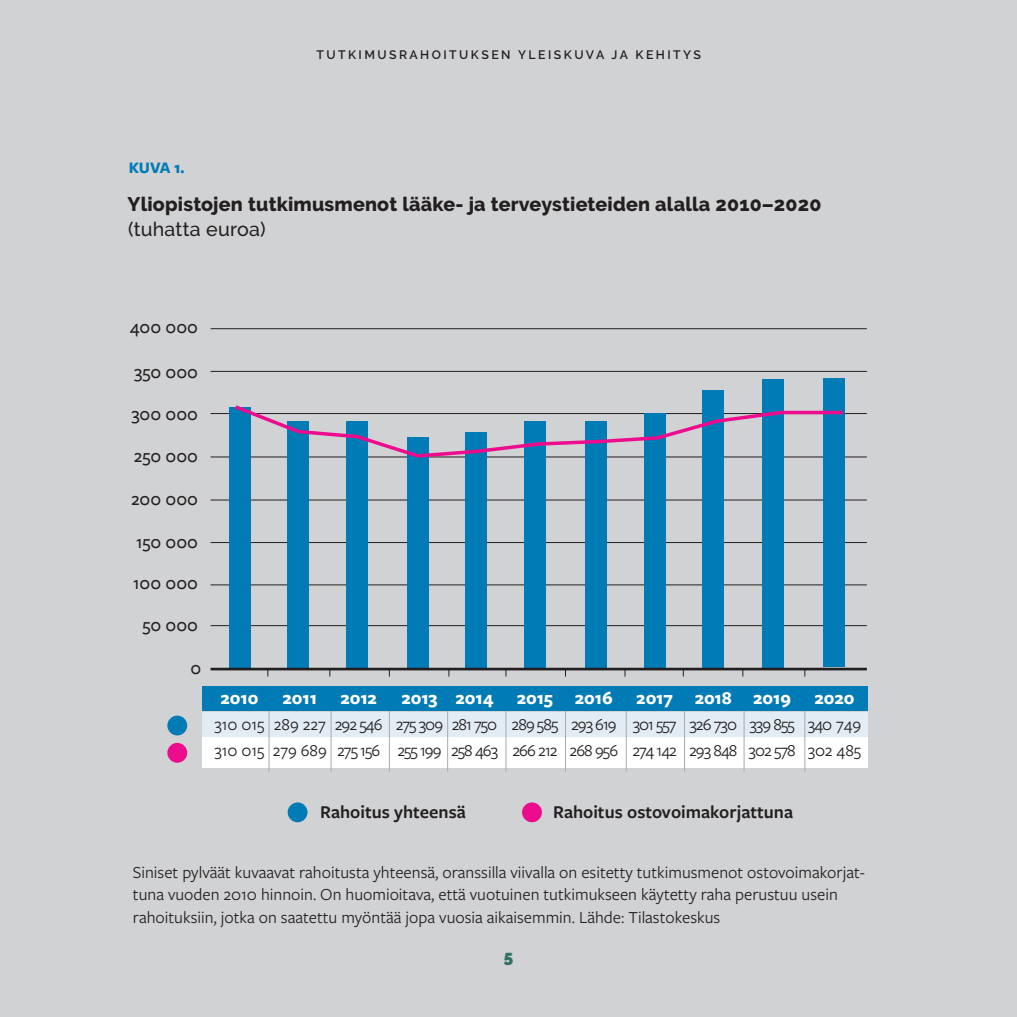
<style>
.page{position:relative;width:1017px;height:1017px;background:#d1d2d4}
.page>*{position:absolute;margin:0;border:0;box-sizing:border-box;transform-origin:0 0}
.t1{font:800 19.6px "Raleway";letter-spacing:.01em;color:#231f20}
.t2{font:500 19.6px "Raleway";letter-spacing:.01em;color:#231f20}
.t3{font:500 18.72px "Freight Sans Pro";color:#231f20}
.t4{font:700 18.72px "Freight Sans Pro";color:#fff}
.t5{font:600 18.72px "Freight Sans Pro";color:#231f20}
.t6{font:17.5px/26.2px "Freight Sans Pro";color:#231f20}
.t7{font:17.5px/26.2px "Freight Sans Pro";letter-spacing:-.05em;color:#231f20}
.t8{font:900 17.15px "Raleway";color:#2e7265}
.t9{font:700 16.62px "Freight Sans Pro";color:#007bb5}
.t10{font:600 12.25px "Raleway";letter-spacing:.2em;color:#231f20}
</style>
<div class="page">
<hr style="left:211px;top:371px;width:656px;height:1px;background:#231f20">
<hr style="left:211px;top:457px;width:656px;height:1px;background:#231f20">
<hr style="left:211px;top:542px;width:656px;height:1px;background:#231f20">
<hr style="left:211px;top:625px;width:656px;height:1px;background:#231f20">
<hr style="left:211px;top:585px;width:656px;height:1px;background:#231f20">
<hr style="left:211px;top:500px;width:656px;height:1px;background:#231f20">
<hr style="left:211px;top:413px;width:656px;height:1px;background:#231f20">
<hr style="left:211px;top:328px;width:656px;height:1px;background:#231f20">
<div style="left:202px;top:727px;width:666px;height:41px;background:#fff"></div>
<div style="left:202px;top:712px;width:666px;height:25px;background:#e1ecf5"></div>
<div style="left:202px;top:686px;width:666px;height:25px;background:#007bb5"></div>
<div style="left:823px;top:379px;width:21px;height:288px;background:#007bb5"></div>
<div style="left:229px;top:407px;width:22px;height:261px;background:#007bb5"></div>
<div style="left:407px;top:437px;width:22px;height:231px;background:#007bb5"></div>
<div style="left:585px;top:421px;width:22px;height:247px;background:#007bb5"></div>
<div style="left:762px;top:379px;width:22px;height:289px;background:#007bb5"></div>
<div style="left:288px;top:421px;width:21px;height:247px;background:#007bb5"></div>
<div style="left:466px;top:432px;width:21px;height:236px;background:#007bb5"></div>
<div style="left:644px;top:412px;width:21px;height:256px;background:#007bb5"></div>
<div style="left:346px;top:421px;width:22px;height:247px;background:#007bb5"></div>
<div style="left:524px;top:421px;width:22px;height:247px;background:#007bb5"></div>
<div style="left:702px;top:390px;width:22px;height:278px;background:#007bb5"></div>
<svg style="left:235px;top:402px;width:611px;height:57px"></svg>
<div style="left:288px;top:802px;width:19px;height:20px;background:#007bb5;border-radius:50%"></div>
<div style="left:167px;top:716px;width:20px;height:19px;background:#007bb5;border-radius:50%"></div>
<div style="left:167px;top:743px;width:20px;height:20px;background:#ed0c8d;border-radius:50%"></div>
<div style="left:522px;top:802px;width:20px;height:20px;background:#ed0c8d;border-radius:50%"></div>
<hr style="left:269px;top:711px;width:1px;height:60px;background:#a8a9ad">
<hr style="left:331px;top:711px;width:1px;height:60px;background:#a8a9ad">
<hr style="left:389px;top:711px;width:1px;height:60px;background:#a8a9ad">
<hr style="left:447px;top:711px;width:1px;height:60px;background:#a8a9ad">
<hr style="left:506px;top:711px;width:1px;height:60px;background:#a8a9ad">
<hr style="left:565px;top:711px;width:1px;height:60px;background:#a8a9ad">
<hr style="left:626px;top:711px;width:1px;height:60px;background:#a8a9ad">
<hr style="left:684px;top:711px;width:1px;height:60px;background:#a8a9ad">
<hr style="left:744px;top:711px;width:1px;height:60px;background:#a8a9ad">
<hr style="left:805px;top:711px;width:1px;height:60px;background:#a8a9ad">
<hr style="left:211px;top:668px;width:656px;height:2px;background:#231f20">
<p class="t9" style="left:129px;top:156px;width:58px">KUVA 1.</p>
<p class="t10" style="left:316px;top:48px;width:386px">TUTKIMUSRAHOITUKSEN YLEISKUVA JA KEHITYS</p>
<p class="t1" style="left:128px;top:193px;width:695px">Yliopistojen tutkimusmenot lääke- ja terveystieteiden alalla 2010–2020</p>
<p class="t2" style="left:128px;top:218px;width:139px">(tuhatta euroa)</p>
<p class="t3" style="left:130px;top:314px;width:70px">400 000</p>
<p class="t3" style="left:134px;top:359px;width:65px">350 000</p>
<p class="t3" style="left:131px;top:401px;width:68px">300 000</p>
<p class="t3" style="left:134px;top:443px;width:66px">250 000</p>
<p class="t3" style="left:131px;top:486px;width:68px">200 000</p>
<p class="t3" style="left:136px;top:529px;width:64px">150 000</p>
<p class="t3" style="left:133px;top:570px;width:66px">100 000</p>
<p class="t3" style="left:142px;top:612px;width:57px">50 000</p>
<p class="t3" style="left:190px;top:656px;width:12px">0</p>
<p class="t4" style="left:220px;top:685px;width:39px">2010</p>
<p class="t6" style="left:214px;top:710px;width:51px">310 015<br>310 015</p>
<p class="t4" style="left:283px;top:685px;width:36px">2011</p>
<p class="t6" style="left:273px;top:710px;width:56px">289 227<br>279 689</p>
<p class="t4" style="left:340px;top:685px;width:38px">2012</p>
<p class="t7" style="left:335px;top:710px;width:49px">292 546<br>275 156</p>
<p class="t4" style="left:401px;top:685px;width:38px">2013</p>
<p class="t7" style="left:396px;top:710px;width:49px">275 309<br>255 199</p>
<p class="t4" style="left:456px;top:685px;width:39px">2014</p>
<p class="t7" style="left:451px;top:710px;width:49px">281 750<br>258 463</p>
<p class="t4" style="left:517px;top:685px;width:38px">2015</p>
<p class="t7" style="left:512px;top:710px;width:48px">289 585<br>266 212</p>
<p class="t4" style="left:575px;top:685px;width:39px">2016</p>
<p class="t7" style="left:569px;top:710px;width:50px">293 619<br>268 956</p>
<p class="t4" style="left:636px;top:685px;width:38px">2017</p>
<p class="t7" style="left:632px;top:710px;width:46px">301 557<br>274 142</p>
<p class="t4" style="left:695px;top:685px;width:39px">2018</p>
<p class="t7" style="left:689px;top:710px;width:50px">326 730<br>293 848</p>
<p class="t4" style="left:753px;top:685px;width:39px">2019</p>
<p class="t7" style="left:749px;top:710px;width:49px">339 855<br>302 578</p>
<p class="t4" style="left:814px;top:685px;width:42px">2020</p>
<p class="t6" style="left:808px;top:710px;width:55px">340 749<br>302 485</p>
<p class="t5" style="left:320px;top:799px;width:147px">Rahoitus yhteensä</p>
<p class="t5" style="left:553px;top:799px;width:241px">Rahoitus ostovoimakorjattuna</p>
<p class="t6" style="left:133px;top:860px;width:733px;line-height:22.8px">Siniset pylväät kuvaavat rahoitusta yhteensä, oranssilla viivalla on esitetty tutkimusmenot ostovoimakorjat&shy;tuna vuoden 2010 hinnoin. On huomioitava, että vuotuinen tutkimukseen käytetty raha perustuu usein rahoituksiin, jotka on saatettu myöntää jopa vuosia aikaisemmin. Lähde: Tilastokeskus</p>
<p class="t8" style="left:504px;top:949px;width:11px">5</p>
</div>
